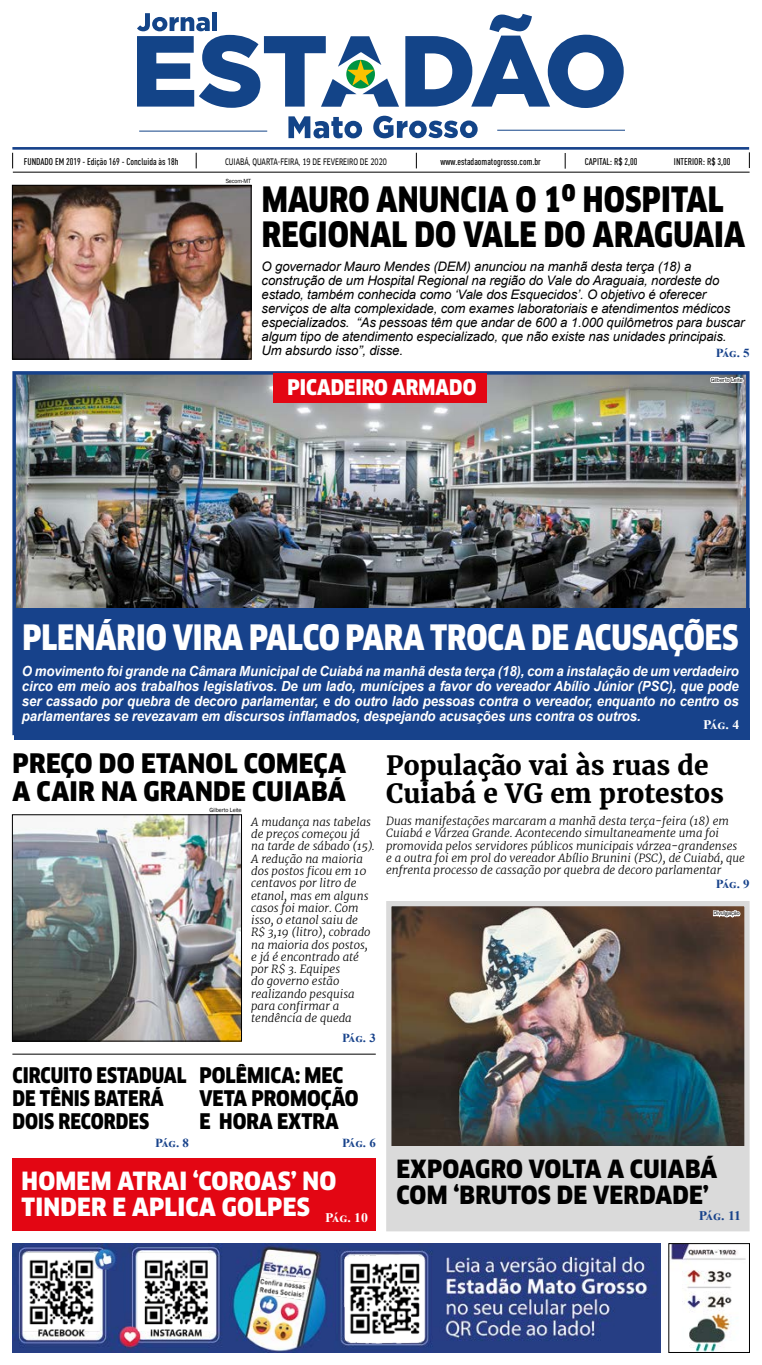
<style>
.page{position:relative;width:762px;height:1365px;background:#fff}
.page>*{position:absolute;margin:0;border:0;box-sizing:border-box;transform-origin:0 0}
.t1{font:900 condensed 34.12px/35px "Clan OT";letter-spacing:.005em;color:#000;scale:.9 1}
.t2{font:900 condensed 34.12px "Clan OT";color:#fff;scale:.9 1}
.t3{font:700 26.25px/28px "Merriweather";color:#000}
.t4{font:900 condensed 26.25px/28px "Clan OT";letter-spacing:.01em;color:#000}
.t5{font:900 condensed 24.5px/26.2px "Clan OT";letter-spacing:.01em;color:#000}
.t6{font:900 condensed 24.5px/26.2px "Clan OT";letter-spacing:.01em;color:#fff}
.t7{font:900 condensed 21px/22.8px "Clan OT";color:#000;scale:.9 1}
.t8{font:900 condensed 21px/22.8px "Clan OT";color:#000;scale:.95 1}
.t9{font:900 condensed 21px "Clan OT";color:#fff;scale:.95 1}
.t10{font:italic 700 14px/14.9px "Arial";letter-spacing:-.01em;color:#fff;text-align:justify;scale:.94 1}
.t11{font:italic 13.12px/14px "Arial";letter-spacing:-.01em;color:#000}
.t12{font:700 13.12px "Times New Roman";color:#fff;scale:1.05 1}
.t13{font:700 13.12px "Times New Roman";color:#17428b;scale:1.05 1}
.t14{font:700 12.25px "Times New Roman";letter-spacing:-.05em;color:#17428b;scale:1.05 1}
.t15{font:italic 300 11.38px/12.2px "Merriweather";color:#000}
.t16{font:500 condensed 9.62px "DIN Pro";color:#000}
.t17{font:8.75px "Clan OT Narrow News";color:#000;scale:.8 1}
.t18{font:6.12px "Franklin Gothic";letter-spacing:-.01em;color:#000;scale:.95 1}
</style>
<div class="page">
<img style="left:392px;top:906px;width:351px;height:239px">
<img style="left:17px;top:376px;width:727px;height:232px">
<svg style="left:196px;top:153px;width:1px;height:15px"></svg>
<svg style="left:12px;top:153px;width:1px;height:15px"></svg>
<svg style="left:416px;top:153px;width:1px;height:15px"></svg>
<svg style="left:565px;top:153px;width:1px;height:16px"></svg>
<svg style="left:749px;top:152px;width:1px;height:16px"></svg>
<hr style="left:13px;top:172px;width:736px;height:1px;background:#000">
<hr style="left:12px;top:147px;width:737px;height:3px;background:#17428b">
<img style="left:671px;top:1245px;width:75px;height:105px">
<hr style="left:139px;top:131px;width:128px;height:1px;background:#134488">
<svg style="left:288px;top:116px;width:74px;height:22px"></svg>
<svg style="left:373px;top:116px;width:104px;height:22px"></svg>
<svg style="left:405px;top:14px;width:218px;height:94px"></svg>
<div style="left:212px;top:12px;width:5px;height:19px;background:#134488"></div>
<svg style="left:137px;top:13px;width:262px;height:95px"></svg>
<hr style="left:497px;top:130px;width:128px;height:1px;background:#134488">
<div style="left:12px;top:1158px;width:364px;height:73px;background:#e30613"></div>
<div style="left:386px;top:900px;width:363px;height:331px;border:5px solid #dadada"></div>
<div style="left:389px;top:1145px;width:358px;height:84px;background:#dadada"></div>
<svg style="left:712px;top:906px;width:29px;height:14px"></svg>
<img style="left:12px;top:1243px;width:647px;height:109px">
<div style="left:12px;top:371px;width:737px;height:364px;border:4px solid #17428b"></div>
<div style="left:14px;top:608px;width:735px;height:131px;background:#17428b"></div>
<div style="left:273px;top:373px;width:214px;height:29px;background:#e30613"></div>
<img style="left:14px;top:816px;width:225px;height:223px">
<div style="left:12px;top:814px;width:229px;height:227px;border:1px solid #000"></div>
<hr style="left:12px;top:1053px;width:364px;height:1px;background:#000">
<img style="left:14px;top:187px;width:235px;height:170px">
<div style="left:12px;top:185px;width:239px;height:174px;border:1px solid #000"></div>
<svg style="left:708px;top:376px;width:36px;height:12px"></svg>
<p class="t16" style="left:24px;top:154px;width:156px">FUNDADO EM 2019 - Edição 169 - Concluida às 18h</p>
<p class="t17" style="left:225px;top:156px;width:204px">CUIABÁ, QUARTA-FEIRA, 19 DE FEVEREIRO DE 2020</p>
<p class="t16" style="left:440px;top:154px;width:102px">www.estadaomatogrosso.com.br</p>
<p class="t16" style="left:584px;top:154px;width:54px">CAPITAL: R$ 2,00</p>
<p class="t16" style="left:673px;top:154px;width:58px">INTERIOR: R$ 3,00</p>
<p class="t18" style="left:226px;top:177px;width:28px">Secom-MT</p>
<h1 class="t1" style="left:262px;top:182px;width:538px">MAURO ANUNCIA O 1º HOSPITAL<br>REGIONAL DO VALE DO ARAGUAIA</h1>
<p class="t11" style="left:261px;top:260px;width:484px">O governador Mauro Mendes (DEM) anunciou na manhã desta terça (18) a construção de um Hospital Regional na região do Vale do Araguaia, nordeste do estado, também conhecida como ‘Vale dos Esquecidos’. O objetivo é oferecer serviços de alta complexidade, com exames laboratoriais e atendimentos médicos especializados. “As pessoas têm que andar de 600 a 1.000 quilômetros para buscar algum tipo de atendimento especializado, que não existe nas unidades principais.<br>Um absurdo isso”, disse.</p>
<p class="t14" style="left:715px;top:344px;width:34px">Pág. 5</p>
<h3 class="t9" style="left:287px;top:375px;width:200px">PICADEIRO ARMADO</h3>
<p class="t18" style="left:710px;top:376px;width:35px">Gilberto Leite</p>
<h1 class="t2" style="left:22px;top:618px;width:797px">PLENÁRIO VIRA PALCO PARA TROCA DE ACUSAÇÕES</h1>
<p class="t10" style="left:22px;top:664px;width:764px">O movimento foi grande na Câmara Municipal de Cuiabá na manhã desta terça (18), com a instalação de um verdadeiro circo em meio aos trabalhos legislativos. De um lado, munícipes a favor do vereador Abílio Júnior (PSC), que pode ser cassado por quebra de decoro parlamentar, e do outro lado pessoas contra o vereador, enquanto no centro os parlamentares se revezavam em discursos inflamados, despejando acusações uns contra os outros.</p>
<p class="t12" style="left:703px;top:714px;width:36px">Pág. 4</p>
<h2 class="t4" style="left:13px;top:749px;width:335px">PREÇO DO ETANOL COMEÇA<br>A CAIR NA GRANDE CUIABÁ</h2>
<p class="t15" style="left:251px;top:815px;width:125px">A mudança nas tabelas de preços começou já na tarde de sábado (15).<br>A redução na maioria dos postos ficou em 10 centavos por litro de etanol, mas em alguns casos foi maior. Com isso, o etanol saiu de<br>R$ 3,19 (litro), cobrado na maioria dos postos, e já é encontrado até por R$ 3. Equipes<br>do governo estão realizando pesquisa para confirmar a tendência de queda</p>
<p class="t14" style="left:342px;top:1028px;width:34px">Pág. 3</p>
<p class="t18" style="left:209px;top:805px;width:35px">Gilberto Leite</p>
<h3 class="t7" style="left:12px;top:1064px;width:195px">CIRCUITO ESTADUAL<br>DE TÊNIS BATERÁ<br>DOIS RECORDES</h3>
<p class="t14" style="left:155px;top:1133px;width:34px">Pág. 8</p>
<h3 class="t8" style="left:199px;top:1064px;width:169px">POLÊMICA: MEC<br>VETA PROMOÇÃO<br>E HORA EXTRA</h3>
<p class="t14" style="left:342px;top:1133px;width:34px">Pág. 6</p>
<h3 class="t6" style="left:22px;top:1168px;width:316px">HOMEM ATRAI ‘COROAS’ NO<br>TINDER E APLICA GOLPES</h3>
<p class="t12" style="left:325px;top:1207px;width:42px">Pág. 10</p>
<h2 class="t3" style="left:386px;top:751px;width:339px">População vai às ruas de<br>Cuiabá e VG em protestos</h2>
<p class="t15" style="left:386px;top:814px;width:360px">Duas manifestações marcaram a manhã desta terça-feira (18) em Cuiabá e Várzea Grande. Acontecendo simultaneamente uma foi promovida pelos servidores públicos municipais várzea-grandenses e a outra foi em prol do vereador Abílio Brunini (PSC), de Cuiabá, que enfrenta processo de cassação por quebra de decoro parlamentar</p>
<p class="t14" style="left:715px;top:875px;width:34px">Pág. 9</p>
<p class="t18" style="left:713px;top:909px;width:29px">Divulgação</p>
<h3 class="t5" style="left:396px;top:1155px;width:322px">EXPOAGRO VOLTA A CUIABÁ<br>COM ‘BRUTOS DE VERDADE’</h3>
<p class="t13" style="left:698px;top:1206px;width:42px">Pág. 11</p>
</div>
